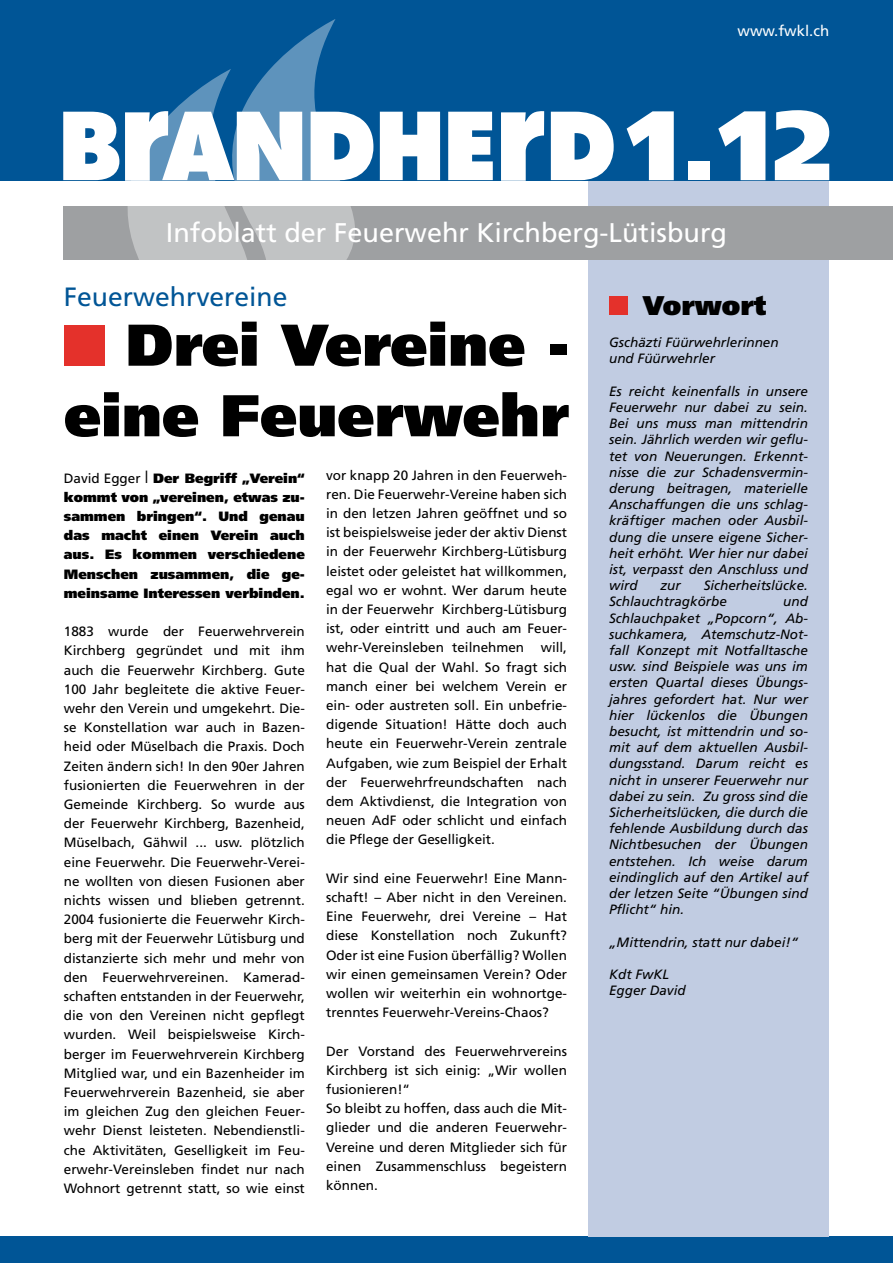
<style>
.page{position:relative;width:893px;height:1263px;background:#fff}
.page>*{position:absolute;margin:0;border:0;box-sizing:border-box;transform-origin:0 0}
.t1{font:900 98.55px "Frutiger";color:#fff}
.t2{font:900 58.8px/70.5px "Frutiger";color:#000;text-align:right}
.t3{font:27px "Frutiger";color:#fff}
.t4{font:900 27px "Frutiger";color:#000}
.t5{font:26.4px "Frutiger";color:#005596}
.t6{font:15px "Frutiger";color:#fff}
.t7{font:13.5px/19.2px "Frutiger";color:#000;text-align:justify}
.t8{font:italic 13.5px/16.2px "Frutiger";color:#000}
.t9{font:900 13.5px/19.2px "Frutiger";color:#000;text-align:justify}
.s1{font-weight:400}
.s2{font-family:"Times";font-weight:400;font-size:18px}
</style>
<div class="page">
<div style="left:0;top:1236px;width:893px;height:27px;background:#005596"></div>
<div style="left:588px;top:26px;width:241px;height:1210px;background:#c1cce2"></div>
<div style="left:0;top:0;width:893px;height:180px;background:#005596"></div>
<div style="left:64px;top:206px;width:829px;height:54px;background:#9ea0a2"></div>
<svg style="left:63px;top:112px;width:56px;height:68px;background:#dbe7f0"></svg>
<svg style="left:357px;top:116px;width:16px;height:61px"></svg>
<svg style="left:380px;top:112px;width:60px;height:68px"></svg>
<svg style="left:448px;top:112px;width:45px;height:68px;background:#e1ebf2"></svg>
<svg style="left:551px;top:112px;width:63px;height:68px"></svg>
<svg style="left:501px;top:111px;width:43px;height:70px"></svg>
<div style="left:609px;top:296px;width:19px;height:19px;background:#e4312b"></div>
<svg style="left:270px;top:19px;width:87px;height:241px"></svg>
<svg style="left:125px;top:69px;width:177px;height:191px"></svg>
<div style="left:64px;top:325px;width:41px;height:41px;background:#e4312b"></div>
<p class="t6" style="left:737px;top:22px;width:93px">www.fwkl.ch</p>
<h1 class="t1" style="left:628px;top:85px;width:205px">1.12</h1>
<h3 class="t3" style="left:166px;top:217px;width:563px">Infoblatt der Feuerwehr Kirchberg-Lütisburg</h3>
<h3 class="t5" style="left:64px;top:281px;width:225px">Feuerwehrvereine</h3>
<h2 class="t2" style="left:64px;top:309px;width:507px">Drei Vereine - eine Feuerwehr</h2>
<p class="t9" style="left:64px;top:468px;width:242px"><span class="s1">David Egger</span> <span class="s2">|</span> Der Begriff „Verein“ kommt von „vereinen, etwas zu&shy;sammen bringen“. Und genau das macht einen Verein auch aus. Es kommen verschiedene Menschen zusammen, die ge&shy;meinsame Interessen verbinden.</p>
<p class="t7" style="left:64px;top:622px;width:242px">1883 wurde der Feuerwehrverein Kirchberg gegründet und mit ihm auch die Feuerwehr Kirchberg. Gute 100 Jahr begleitete die aktive Feuer&shy;wehr den Verein und umgekehrt. Die&shy;se Konstellation war auch in Bazen&shy;heid oder Müselbach die Praxis. Doch Zeiten ändern sich! In den 90er Jahren fusionierten die Feuerwehren in der Gemeinde Kirchberg. So wurde aus der Feuerwehr Kirchberg, Bazenheid, Müselbach, Gähwil ... usw. plötzlich eine Feuerwehr. Die Feuerwehr-Verei&shy;ne wollten von diesen Fusionen aber nichts wissen und blieben getrennt.<br>2004 fusionierte die Feuerwehr Kirch&shy;berg mit der Feuerwehr Lütisburg und distanzierte sich mehr und mehr von den Feuerwehrvereinen. Kamerad&shy;schaften entstanden in der Feuerwehr, die von den Vereinen nicht gepflegt wurden. Weil beispielsweise Kirch&shy;berger im Feuerwehrverein Kirchberg Mitglied war, und ein Bazenheider im Feuerwehrverein Bazenheid, sie aber im gleichen Zug den gleichen Feuer&shy;wehr Dienst leisteten. Nebendienstli&shy;che Aktivitäten, Geselligkeit im Feu&shy;erwehr-Vereinsleben findet nur nach Wohnort getrennt statt, so wie einst</p>
<p class="t7" style="left:326px;top:465px;width:242px">vor knapp 20 Jahren in den Feuerweh&shy;ren. Die Feuerwehr-Vereine haben sich in den letzen Jahren geöffnet und so ist beispielsweise jeder der aktiv Dienst in der Feuerwehr Kirchberg-Lütisburg leistet oder geleistet hat willkommen, egal wo er wohnt. Wer darum heute in der Feuerwehr Kirchberg-Lütisburg ist, oder eintritt und auch am Feuer&shy;wehr-Vereinsleben teilnehmen will, hat die Qual der Wahl. So fragt sich manch einer bei welchem Verein er ein- oder austreten soll. Ein unbefrie&shy;digende Situation! Hätte doch auch heute ein Feuerwehr-Verein zentrale Aufgaben, wie zum Beispiel der Erhalt der Feuerwehrfreundschaften nach dem Aktivdienst, die Integration von neuen AdF oder schlicht und einfach die Pflege der Geselligkeit.</p>
<p class="t7" style="left:326px;top:868px;width:242px">Wir sind eine Feuerwehr! Eine Mann&shy;schaft! – Aber nicht in den Vereinen.<br>Eine Feuerwehr, drei Vereine – Hat diese Konstellation noch Zukunft?<br>Oder ist eine Fusion überfällig? Wollen wir einen gemeinsamen Verein? Oder wollen wir weiterhin ein wohnortge&shy;trenntes Feuerwehr-Vereins-Chaos?</p>
<p class="t7" style="left:326px;top:1041px;width:242px;text-align:left">Der Vorstand des Feuerwehrvereins<br>Kirchberg ist sich einig: „Wir wollen fusionieren!“<br>So bleibt zu hoffen, dass auch die Mit&shy;glieder und die anderen Feuerwehr-<br>Vereine und deren Mitglieder sich für einen Zusammenschluss begeistern können.</p>
<h3 class="t4" style="left:643px;top:289px;width:125px">Vorwort</h3>
<p class="t8" style="left:609px;top:334px;width:171px">Gschäzti Füürwehrlerinnen und Füürwehrler</p>
<p class="t8" style="left:609px;top:383px;width:200px;text-align:justify">Es reicht keinenfalls in unsere Feuerwehr nur dabei zu sein.<br>Bei uns muss man mittendrin sein. Jährlich werden wir geflu&shy;tet von Neuerungen. Erkennt&shy;nisse die zur Schadensvermin&shy;derung beitragen, materielle Anschaffungen die uns schlag&shy;kräftiger machen oder Ausbil&shy;dung die unsere eigene Sicher&shy;heit erhöht. Wer hier nur dabei ist, verpasst den Anschluss und wird</p>
<p class="t8" style="left:609px;top:577px;width:200px;text-indent:95px">Sicherheitslücke.<br>Schlauchtragkörbe</p>
<p class="t8" style="left:660px;top:577px;width:22px">zur</p>
<p class="t8" style="left:609px;top:593px;width:200px;text-align:justify;text-indent:174px">und Schlauchpaket „Popcorn“, Ab&shy;suchkamera, Atemschutz-Not&shy;fall Konzept mit Notfalltasche usw. sind Beispiele was uns im ersten Quartal dieses Übungs&shy;jahres gefordert hat. Nur wer hier lückenlos die Übungen besucht, ist mittendrin und so&shy;mit auf dem aktuellen Ausbil&shy;dungsstand. Darum reicht es nicht in unserer Feuerwehr nur dabei zu sein. Zu gross sind die Sicherheitslücken, die durch die fehlende Ausbildung durch das Nichtbesuchen der Übungen entstehen. Ich weise darum eindinglich auf den Artikel auf der letzen Seite “Übungen sind Pflicht“ hin.</p>
<p class="t8" style="left:609px;top:934px;width:191px">„Mittendrin, statt nur dabei!“</p>
<p class="t8" style="left:609px;top:966px;width:78px">Kdt FwKL<br>Egger David</p>
</div>
